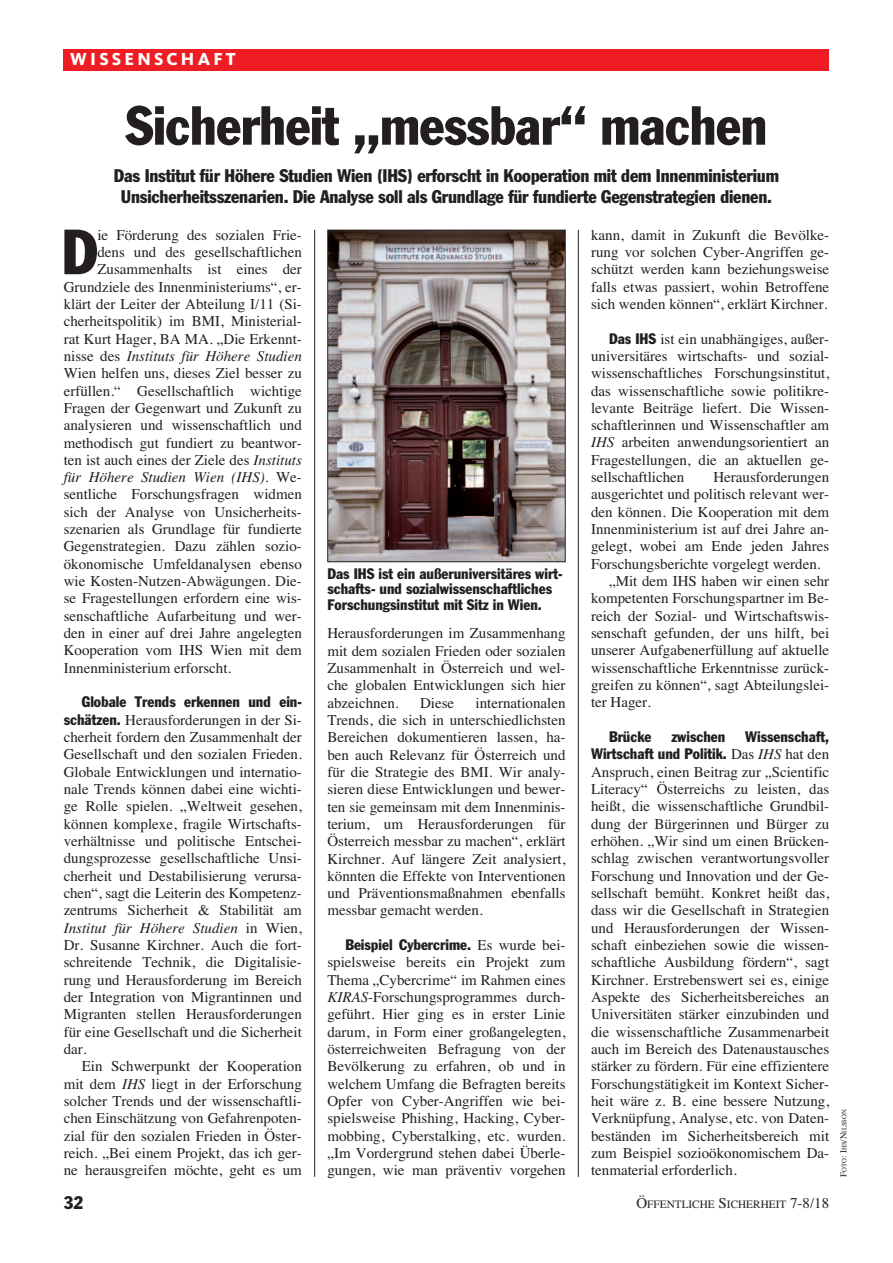
<style>
.page{position:relative;width:893px;height:1263px;background:#fff}
.page>*{position:absolute;margin:0;border:0;box-sizing:border-box;transform-origin:0 0}
.t1{font:condensed 62.7px "Franklin Gothic";color:#231f20}
.t2{font:condensed 54px "Franklin Gothic";letter-spacing:-.01em;color:#231f20}
.t3{font:condensed 18px/21.6px "Franklin Gothic";letter-spacing:-.01em;color:#231f20;text-align:center}
.t4{font:800 18px "Kievit";letter-spacing:.175em;color:#fff}
.t5{font:15px/17.2px "Times";color:#231f20;text-align:justify}
.t6{font:condensed 15px/15.8px "Franklin Gothic";color:#231f20;text-align:right}
.t7{font:italic 15px "Times";color:#231f20}
.t8{font:11.25px "Times";color:#231f20}
.t9{font:6.75px "Times";color:#231f20}
.s1{font-style:normal}
.s2{font-style:italic}
.s3{font-family:"Franklin Gothic";font-stretch:condensed}
.s4{font-family:"Times";font-stretch:normal}
.s5{font-family:"Times";font-style:italic;font-stretch:normal}
.s6{font-size:15px}
.s7{font-size:9px}
</style>
<div class="page">
<hr style="left:314px;top:230px;width:1px;height:947px;background:#231f20">
<hr style="left:578px;top:230px;width:1px;height:947px;background:#231f20">
<div style="left:64px;top:49px;width:765px;height:21px;background:#ee1d23"></div>
<img style="left:329px;top:232px;width:235px;height:328px">
<div style="left:327px;top:230px;width:239px;height:332px;border:1px solid #231f20"></div>
<p class="t4" style="left:70px;top:53px;width:167px">WISSENSCHAFT</p>
<h2 class="t2" style="left:126px;top:106px;width:643px">Sicherheit „messbar“ machen</h2>
<p class="t3" style="left:114px;top:166px;width:666px">Das Institut für Höhere Studien Wien (IHS) erforscht in Kooperation mit dem Innenministerium<br>Unsicherheitsszenarien. Die Analyse soll als Grundlage für fundierte Gegenstrategien dienen.</p>
<h1 class="t1" style="left:62px;top:230px;width:37px">D</h1>
<p class="t5" style="left:97px;top:226px;width:206px">ie Förderung des sozialen Frie-</p>
<p class="t5" style="left:97px;top:243px;width:206px">dens und des gesellschaftlichen</p>
<p class="t5" style="left:97px;top:260px;width:206px">Zusammenhalts ist eines der</p>
<p class="t5" style="left:64px;top:278px;width:240px">Grundziele des Innenministeriums“, er-</p>
<p class="t5" style="left:64px;top:295px;width:240px">klärt der Leiter der Abteilung I/11 (Si-</p>
<p class="t5" style="left:64px;top:312px;width:240px">cherheitspolitik) im BMI, Ministerial-</p>
<p class="t5" style="left:64px;top:330px;width:240px">rat Kurt Hager, BA MA. „Die Erkennt-</p>
<p class="t7" style="left:64px;top:347px;width:240px"><span class="s1">nisse des</span> Instituts für Höhere Studien</p>
<p class="t5" style="left:64px;top:364px;width:240px">Wien helfen uns, dieses Ziel besser zu</p>
<p class="t5" style="left:64px;top:382px;width:240px">erfüllen.“ Gesellschaftlich wichtige</p>
<p class="t5" style="left:64px;top:399px;width:240px">Fragen der Gegenwart und Zukunft zu</p>
<p class="t5" style="left:64px;top:416px;width:240px">analysieren und wissenschaftlich und</p>
<p class="t5" style="left:64px;top:434px;width:240px">methodisch gut fundiert zu beantwor-</p>
<p class="t5" style="left:64px;top:451px;width:240px">ten ist auch eines der Ziele des <span class="s2">Instituts</span></p>
<p class="t7" style="left:64px;top:468px;width:240px">für Höhere Studien Wien (IHS). <span class="s1">We-</span></p>
<p class="t5" style="left:64px;top:486px;width:240px">sentliche Forschungsfragen widmen</p>
<p class="t5" style="left:64px;top:503px;width:240px">sich der Analyse von Unsicherheits-</p>
<p class="t5" style="left:64px;top:520px;width:240px">szenarien als Grundlage für fundierte</p>
<p class="t5" style="left:64px;top:538px;width:240px">Gegenstrategien. Dazu zählen sozio-</p>
<p class="t5" style="left:64px;top:555px;width:240px">ökonomische Umfeldanalysen ebenso</p>
<p class="t5" style="left:64px;top:572px;width:240px">wie Kosten-Nutzen-Abwägungen. Die-</p>
<p class="t5" style="left:64px;top:590px;width:240px">se Fragestellungen erfordern eine wis-</p>
<p class="t5" style="left:64px;top:607px;width:240px">senschaftliche Aufarbeitung und wer-</p>
<p class="t5" style="left:64px;top:624px;width:240px">den in einer auf drei Jahre angelegten</p>
<p class="t5" style="left:64px;top:642px;width:240px">Kooperation vom IHS Wien mit dem</p>
<p class="t5" style="left:64px;top:659px;width:169px">Innenministerium erforscht.</p>
<p class="t6" style="left:82px;top:695px;width:222px">Globale Trends erkennen und ein-</p>
<p class="t5" style="left:64px;top:711px;width:240px"><span class="s3">schätzen.</span> Herausforderungen in der Si&shy;cherheit fordern den Zusammenhalt der Gesellschaft und den sozialen Frieden.<br>Globale Entwicklungen und internatio&shy;nale Trends können dabei eine wichti&shy;ge Rolle spielen. „Weltweit gesehen, können komplexe, fragile Wirtschafts&shy;verhältnisse und politische Entschei&shy;dungsprozesse gesellschaftliche Unsi&shy;cherheit und Destabilisierung verursa&shy;chen“, sagt die Leiterin des Kompetenz&shy;zentrums Sicherheit &amp; Stabilität am <span class="s2">Institut für Höhere Studien</span> in Wien, Dr. Susanne Kirchner. Auch die fort&shy;schreitende Technik, die Digitalisie&shy;rung und Herausforderung im Bereich der Integration von Migrantinnen und Migranten stellen Herausforderungen für eine Gesellschaft und die Sicherheit dar.</p>
<p class="t5" style="left:64px;top:1057px;width:240px;text-indent:18px">Ein Schwerpunkt der Kooperation mit dem <span class="s2">IHS</span> liegt in der Erforschung solcher Trends und der wissenschaftli&shy;chen Einschätzung von Gefahrenpoten&shy;zial für den sozialen Frieden in Öster&shy;reich. „Bei einem Projekt, das ich ger&shy;ne herausgreifen möchte, geht es um</p>
<p class="t6" style="left:327px;top:567px;width:237px;text-align:left">Das IHS ist ein außeruniversitäres wirt&shy;schafts- und sozialwissenschaftliches<br>Forschungsinstitut mit Sitz in Wien.</p>
<p class="t5" style="left:327px;top:624px;width:240px">Herausforderungen im Zusammenhang mit dem sozialen Frieden oder sozialen Zusammenhalt in Österreich und wel&shy;che globalen Entwicklungen sich hier abzeichnen.</p>
<p class="t5" style="left:327px;top:694px;width:240px;text-indent:148px">internationalen Trends, die sich in unterschiedlichsten Bereichen dokumentieren lassen, ha&shy;ben auch Relevanz für Österreich und für die Strategie des BMI. Wir analy&shy;sieren diese Entwicklungen und bewer&shy;ten sie gemeinsam mit dem Innenminis&shy;terium, um Herausforderungen für Österreich messbar zu machen“, erklärt Kirchner. Auf längere Zeit analysiert, könnten die Effekte von Interventionen und Präventionsmaßnahmen ebenfalls messbar gemacht werden.</p>
<p class="t6" style="left:345px;top:938px;width:222px">Beispiel Cybercrime. <span class="s4">Es wurde bei-</span></p>
<p class="t5" style="left:327px;top:954px;width:240px">spielsweise bereits ein Projekt zum Thema „Cybercrime“ im Rahmen eines <span class="s2">KIRAS</span>-Forschungsprogrammes durch&shy;geführt. Hier ging es in erster Linie darum, in Form einer großangelegten, österreichweiten Befragung von der Bevölkerung zu erfahren, ob und in welchem Umfang die Befragten bereits Opfer von Cyber-Angriffen wie bei&shy;spielsweise Phishing, Hacking, Cyber&shy;mobbing, Cyberstalking, etc. wurden. „Im Vordergrund stehen dabei Überle&shy;gungen, wie man präventiv vorgehen</p>
<p class="t5" style="left:420px;top:694px;width:36px">Diese</p>
<p class="t5" style="left:591px;top:226px;width:240px">kann, damit in Zukunft die Bevölke&shy;rung vor solchen Cyber-Angriffen ge&shy;schützt werden kann beziehungsweise falls etwas passiert, wohin Betroffene sich wenden können“, erklärt Kirchner.</p>
<p class="t5" style="left:591px;top:330px;width:240px;text-indent:18px"><span class="s3">Das IHS</span> ist ein unabhängiges, außer&shy;universitäres wirtschafts- und sozial&shy;wissenschaftliches Forschungsinstitut, das wissenschaftliche sowie politikre&shy;levante Beiträge liefert. Die Wissen&shy;schaftlerinnen und Wissenschaftler am <span class="s2">IHS</span> arbeiten anwendungsorientiert an Fragestellungen, die an aktuellen ge&shy;sellschaftlichen</p>
<p class="t5" style="left:713px;top:468px;width:117px">Herausforderungen</p>
<p class="t5" style="left:591px;top:486px;width:240px">ausgerichtet und politisch relevant wer-</p>
<p class="t5" style="left:591px;top:503px;width:240px">den können. Die Kooperation mit dem</p>
<p class="t5" style="left:591px;top:520px;width:240px">Innenministerium ist auf drei Jahre an-</p>
<p class="t5" style="left:591px;top:538px;width:240px">gelegt, wobei am Ende jeden Jahres</p>
<p class="t5" style="left:591px;top:555px;width:231px">Forschungsberichte vorgelegt werden.</p>
<p class="t5" style="left:609px;top:572px;width:222px">„Mit dem IHS haben wir einen sehr</p>
<p class="t5" style="left:591px;top:590px;width:240px">kompetenten Forschungspartner im Be-</p>
<p class="t5" style="left:591px;top:607px;width:240px">reich der Sozial- und Wirtschaftswis-</p>
<p class="t5" style="left:591px;top:624px;width:240px">senschaft gefunden, der uns hilft, bei</p>
<p class="t5" style="left:591px;top:642px;width:240px">unserer Aufgabenerfüllung auf aktuelle</p>
<p class="t5" style="left:591px;top:659px;width:240px">wissenschaftliche Erkenntnisse zurück-</p>
<p class="t5" style="left:591px;top:676px;width:240px">greifen zu können“, sagt Abteilungslei-</p>
<p class="t5" style="left:591px;top:694px;width:61px">ter Hager.</p>
<p class="t6" style="left:609px;top:730px;width:44px">Brücke</p>
<p class="t6" style="left:671px;top:730px;width:55px">zwischen</p>
<p class="t6" style="left:591px;top:729px;width:240px;line-height:17.4px">Wissenschaft,<br>Wirtschaft und Politik. <span class="s4">Das</span> <span class="s5">IHS</span> <span class="s4">hat den</span></p>
<p class="t5" style="left:591px;top:763px;width:240px">Anspruch, einen Beitrag zur „Scientific Literacy“ Österreichs zu leisten, das heißt, die wissenschaftliche Grundbil&shy;dung der Bürgerinnen und Bürger zu erhöhen. „Wir sind um einen Brücken&shy;schlag zwischen verantwortungsvoller Forschung und Innovation und der Ge&shy;sellschaft bemüht. Konkret heißt das, dass wir die Gesellschaft in Strategien und Herausforderungen der Wissen&shy;schaft einbeziehen sowie die wissen&shy;schaftliche Ausbildung fördern“, sagt Kirchner. Erstrebenswert sei es, einige Aspekte des Sicherheitsbereiches an Universitäten stärker einzubinden und die wissenschaftliche Zusammenarbeit auch im Bereich des Datenaustausches stärker zu fördern. Für eine effizientere Forschungstätigkeit im Kontext Sicher&shy;heit wäre z. B. eine bessere Nutzung, Verknüpfung, Analyse, etc. von Daten&shy;beständen im Sicherheitsbereich mit zum Beispiel sozioökonomischem Da&shy;tenmaterial erforderlich.</p>
<p class="t3" style="left:64px;top:1193px;width:21px">32</p>
<p class="t8" style="left:636px;top:1198px;width:194px"><span class="s6">Ö</span>FFENTLICHE <span class="s6">S</span>ICHERHEIT <span class="s6">7-8/18</span></p>
<p class="t9" style="left:840px;top:1177px;width:69px;rotate:-90deg"><span class="s7">F</span>OTO<span class="s7">: I</span>HS<span class="s7">/N</span>ILSSON</p>
</div>
